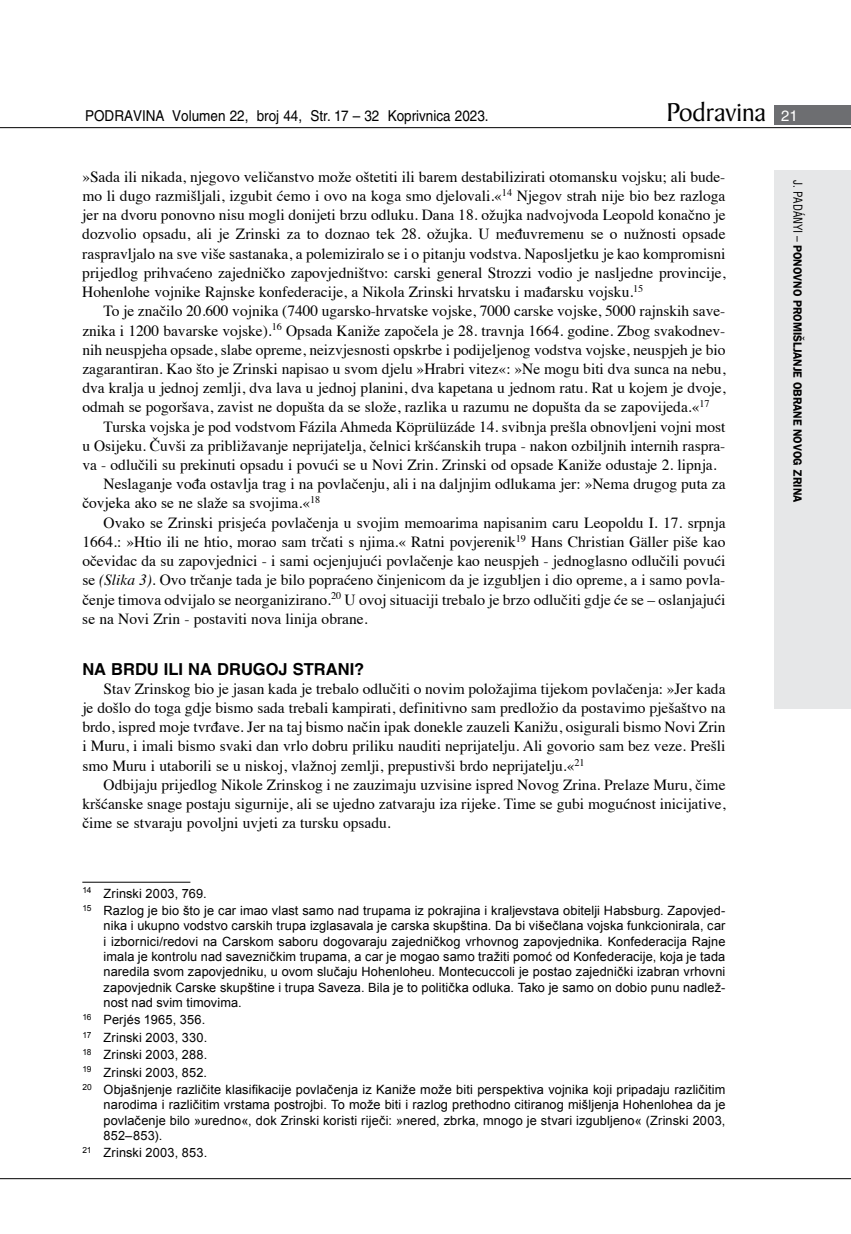
<style>
.page{position:relative;width:851px;height:1234px;background:#fff}
.page>*{position:absolute;margin:0;border:0;box-sizing:border-box;transform-origin:0 0}
.t1{font:27.6px "Baker Signet BT";color:#000}
.t2{font:700 16.5px "Helvetica LT Skin 29";color:#000}
.t3{font:15.45px/19.2px "Times";color:#000;text-align:justify}
.t4{font:15px "Helvetica LT Skin 29";color:#000;scale:.9 1}
.t5{font:12.75px/15.3px "Arial";letter-spacing:.01em;color:#000}
.t6{font:600 12px "ITC Franklin Gothic Skin 29";letter-spacing:-.005em;color:#000;scale:.95 1}
.s1{font-family:"Helvetica LT Skin 29";font-size:15px;color:#fff}
.s2{font-style:italic}
.s3{font-family:"Helvetica LT Skin 29";font-weight:400;font-stretch:condensed}
</style>
<div class="page">
<div style="left:774px;top:170px;width:76px;height:538px;background:#e6e7e8"></div>
<div style="left:774px;top:105px;width:76px;height:19px;background:#6d6e71"></div>
<hr style="left:0;top:127px;width:850px;height:1px;background:#000">
<hr style="left:0;top:1177px;width:850px;height:1px;background:#000">
<hr style="left:82px;top:881px;width:108px;height:1px;background:#000">
<p class="t4" style="left:85px;top:107px;width:450px">PODRAVINA Volumen 22, broj 44, Str. 17 – 32 Koprivnica 2023.</p>
<h1 class="t1" style="left:666px;top:95px;width:133px">Podravina <span class="s1">21</span></h1>
<p class="t3" style="left:82px;top:166px;width:644px">»Sada ili nikada, njegovo veličanstvo može oštetiti ili barem destabilizirati otomansku vojsku; ali bude&shy;mo li dugo razmišljali, izgubit ćemo i ovo na koga smo djelovali.«<sup>14</sup> Njegov strah nije bio bez razloga jer na dvoru ponovno nisu mogli donijeti brzu odluku. Dana 18. ožujka nadvojvoda Leopold konačno je dozvolio opsadu, ali je Zrinski za to doznao tek 28. ožujka. U međuvremenu se o nužnosti opsade raspravljalo na sve više sastanaka, a polemiziralo se i o pitanju vodstva. Naposljetku je kao kompromisni prijedlog prihvaćeno zajedničko zapovjedništvo: carski general Strozzi vodio je nasljedne provincije, Hohenlohe vojnike Rajnske konfederacije, a Nikola Zrinski hrvatsku i mađarsku vojsku.<sup>15</sup></p>
<p class="t3" style="left:82px;top:300px;width:644px;text-indent:21px">To je značilo 20.600 vojnika (7400 ugarsko-hrvatske vojske, 7000 carske vojske, 5000 rajnskih save&shy;znika i 1200 bavarske vojske).<sup>16</sup> Opsada Kaniže započela je 28. travnja 1664. godine. Zbog svakodnev&shy;nih neuspjeha opsade, slabe opreme, neizvjesnosti opskrbe i podijeljenog vodstva vojske, neuspjeh je bio zagarantiran. Kao što je Zrinski napisao u svom djelu »Hrabri vitez«: »Ne mogu biti dva sunca na nebu, dva kralja u jednoj zemlji, dva lava u jednoj planini, dva kapetana u jednom ratu. Rat u kojem je dvoje, odmah se pogoršava, zavist ne dopušta da se slože, razlika u razumu ne dopušta da se zapovijeda.«<sup>17</sup></p>
<p class="t3" style="left:104px;top:415px;width:623px">Turska vojska je pod vodstvom Fázila Ahmeda Köprülüzáde 14. svibnja prešla obnovljeni vojni most</p>
<p class="t3" style="left:82px;top:434px;width:644px">u Osijeku. Čuvši za približavanje neprijatelja, čelnici kršćanskih trupa - nakon ozbiljnih internih raspra-</p>
<p class="t3" style="left:82px;top:454px;width:635px">va - odlučili su prekinuti opsadu i povući se u Novi Zrin. Zrinski od opsade Kaniže odustaje 2. lipnja.</p>
<p class="t3" style="left:104px;top:473px;width:623px">Neslaganje vođa ostavlja trag i na povlačenju, ali i na daljnjim odlukama jer: »Nema drugog puta za</p>
<p class="t3" style="left:82px;top:492px;width:239px">čovjeka ako se ne slaže sa svojima.«<sup>18</sup></p>
<p class="t3" style="left:104px;top:511px;width:623px">Ovako se Zrinski prisjeća povlačenja u svojim memoarima napisanim caru Leopoldu I. 17. srpnja</p>
<p class="t3" style="left:82px;top:530px;width:644px">1664.: »Htio ili ne htio, morao sam trčati s njima.« Ratni povjerenik<sup>19</sup> Hans Christian Gäller piše kao</p>
<p class="t3" style="left:82px;top:550px;width:644px">očevidac da su zapovjednici - i sami ocjenjujući povlačenje kao neuspjeh - jednoglasno odlučili povući</p>
<p class="t3" style="left:82px;top:569px;width:644px">se <span class="s2">(Slika 3)</span>. Ovo trčanje tada je bilo popraćeno činjenicom da je izgubljen i dio opreme, a i samo povla-</p>
<p class="t3" style="left:82px;top:588px;width:644px">čenje timova odvijalo se neorganizirano.<sup>20</sup> U ovoj situaciji trebalo je brzo odlučiti gdje će se – oslanjajući</p>
<p class="t3" style="left:82px;top:607px;width:287px">se na Novi Zrin - postaviti nova linija obrane.</p>
<p class="t2" style="left:82px;top:658px;width:283px">NA BRDU ILI NA DRUGOJ STRANI?</p>
<p class="t3" style="left:82px;top:677px;width:644px;text-indent:21px">Stav Zrinskog bio je jasan kada je trebalo odlučiti o novim položajima tijekom povlačenja: »Jer kada je došlo do toga gdje bismo sada trebali kampirati, definitivno sam predložio da postavimo pješaštvo na brdo, ispred moje tvrđave. Jer na taj bismo način ipak donekle zauzeli Kanižu, osigurali bismo Novi Zrin i Muru, i imali bismo svaki dan vrlo dobru priliku nauditi neprijatelju. Ali govorio sam bez veze. Prešli smo Muru i utaborili se u niskoj, vlažnoj zemlji, prepustivši brdo neprijatelju.«<sup>21</sup></p>
<p class="t3" style="left:82px;top:773px;width:644px;text-indent:21px">Odbijaju prijedlog Nikole Zrinskog i ne zauzimaju uzvisine ispred Novog Zrina. Prelaze Muru, čime kršćanske snage postaju sigurnije, ali se ujedno zatvaraju iza rijeke. Time se gubi mogućnost inicijative, čime se stvaraju povoljni uvjeti za tursku opsadu.</p>
<p class="t5" style="left:82px;top:884px;width:644px;line-height:17.4px"><sup>14</sup> Zrinski 2003, 769.<br><sup>15</sup> Razlog je bio što je car imao vlast samo nad trupama iz pokrajina i kraljevstava obitelji Habsburg. Zapovjed-</p>
<p class="t5" style="left:103px;top:918px;width:623px;text-align:justify">nika i ukupno vodstvo carskih trupa izglasavala je carska skupština. Da bi višečlana vojska funkcionirala, car i izbornici/redovi na Carskom saboru dogovaraju zajedničkog vrhovnog zapovjednika. Konfederacija Rajne imala je kontrolu nad savezničkim trupama, a car je mogao samo tražiti pomoć od Konfederacije, koja je tada naredila svom zapovjedniku, u ovom slučaju Hohenloheu. Montecuccoli je postao zajednički izabran vrhovni zapovjednik Carske skupštine i trupa Saveza. Bila je to politička odluka. Tako je samo on dobio punu nadlež&shy;nost nad svim timovima.</p>
<p class="t5" style="left:82px;top:1010px;width:644px;line-height:17.4px"><sup>16</sup> Perjés 1965, 356.<br><sup>17</sup> Zrinski 2003, 330.<br><sup>18</sup> Zrinski 2003, 288.<br><sup>19</sup> Zrinski 2003, 852.<br><sup>20</sup> Objašnjenje različite klasifikacije povlačenja iz Kaniže može biti perspektiva vojnika koji pripadaju različitim</p>
<p class="t5" style="left:104px;top:1097px;width:623px;text-align:justify">narodima i različitim vrstama postrojbi. To može biti i razlog prethodno citiranog mišljenja Hohenlohea da je povlačenje bilo »uredno«, dok Zrinski koristi riječi: »nered, zbrka, mnogo je stvari izgubljeno« (Zrinski 2003, 852–853).</p>
<p class="t5" style="left:82px;top:1145px;width:126px"><sup>21</sup> Zrinski 2003, 853.</p>
<p class="t6" style="left:804px;top:180px;width:340px;rotate:90deg"><span class="s3">J. PADÁNYI –</span> PONOVNO PROMIŠLJANJE OBRANE NOVOG ZRINA</p>
</div>
